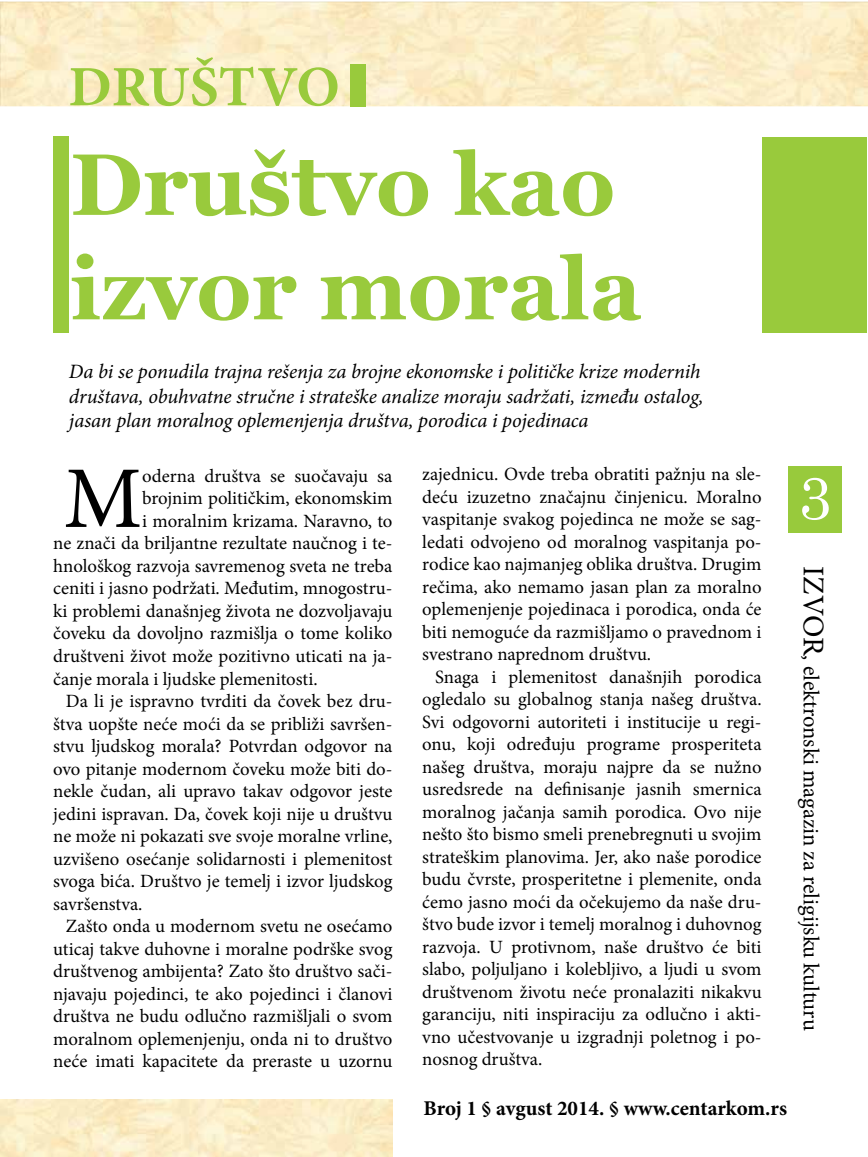
<style>
.page{position:relative;width:868px;height:1157px;background:#fff}
.page>*{position:absolute;margin:0;border:0;box-sizing:border-box;transform-origin:0 0}
.t1{font:88.05px "Minion Pro";color:#000}
.t2{font:700 87px/104.4px "Georgia";color:#99ca3c}
.t3{font:60px "Century";color:#fff}
.t4{font:700 57px "Minion Pro";color:#99ca3c}
.t5{font:22.5px "Minion Pro";letter-spacing:-.005em;color:#000}
.t6{font:700 21px "Minion Pro";color:#000}
.t7{font:italic 20.4px/24.5px "Minion Pro";letter-spacing:-.005em;color:#000}
.t8{font:18.75px/22.5px "Minion Pro";color:#000;text-align:justify}
.s1{font-size:30px}
</style>
<div class="page">
<img style="left:1px;top:2px;width:866px;height:104px">
<img style="left:0;top:1px;width:1px;height:105px">
<div style="left:351px;top:64px;width:15px;height:42px;background:#99ca3c"></div>
<div style="left:787px;top:466px;width:54px;height:67px;background:#98ca3c"></div>
<div style="left:762px;top:137px;width:105px;height:195px;background:#99ca3c"></div>
<div style="left:53px;top:136px;width:15px;height:197px;background:#99ca3c"></div>
<h3 class="t4" style="left:68px;top:47px;width:273px">DRUŠTVO</h3>
<h2 class="t2" style="left:70px;top:132px;width:573px">Društvo kao izvor morala</h2>
<p class="t7" style="left:69px;top:359px;width:636px">Da bi se ponudila trajna rešenja za brojne ekonomske i političke krize modernih društava, obuhvatne stručne i strateške analize moraju sadržati, između ostalog, jasan plan moralnog oplemenjenja društva, porodica i pojedinaca</p>
<h1 class="t1" style="left:64px;top:440px;width:80px">M</h1>
<p class="t8" style="left:142px;top:465px;width:252px">oderna društva se suočavaju sa</p>
<p class="t8" style="left:142px;top:487px;width:252px">brojnim političkim, ekonomskim</p>
<p class="t8" style="left:142px;top:510px;width:252px">i moralnim krizama. Naravno, to</p>
<p class="t8" style="left:53px;top:532px;width:341px">ne znači da briljantne rezultate naučnog i te-</p>
<p class="t8" style="left:53px;top:555px;width:341px">hnološkog razvoja savremenog sveta ne treba</p>
<p class="t8" style="left:53px;top:577px;width:341px">ceniti i jasno podržati. Međutim, mnogostru-</p>
<p class="t8" style="left:53px;top:600px;width:341px">ki problemi današnjeg života ne dozvoljavaju</p>
<p class="t8" style="left:53px;top:622px;width:341px">čoveku da dovoljno razmišlja o tome koliko</p>
<p class="t8" style="left:53px;top:645px;width:341px">društveni život može pozitivno uticati na ja-</p>
<p class="t8" style="left:53px;top:667px;width:266px">čanje morala i ljudske plemenitosti.</p>
<p class="t8" style="left:66px;top:690px;width:328px">Da li je ispravno tvrditi da čovek bez dru-</p>
<p class="t8" style="left:53px;top:712px;width:341px">štva uopšte neće moći da se približi savršen-</p>
<p class="t8" style="left:53px;top:735px;width:341px">stvu ljudskog morala? Potvrdan odgovor na</p>
<p class="t8" style="left:53px;top:757px;width:341px">ovo pitanje modernom čoveku može biti do-</p>
<p class="t8" style="left:53px;top:780px;width:341px">nekle čudan, ali upravo takav odgovor jeste</p>
<p class="t8" style="left:53px;top:802px;width:341px">jedini ispravan. Da, čovek koji nije u društvu</p>
<p class="t8" style="left:53px;top:825px;width:341px">ne može ni pokazati sve svoje moralne vrline,</p>
<p class="t8" style="left:53px;top:847px;width:341px">uzvišeno osećanje solidarnosti i plemenitost</p>
<p class="t8" style="left:53px;top:870px;width:341px">svoga bića. Društvo je temelj i izvor ljudskog</p>
<p class="t8" style="left:53px;top:892px;width:91px">savršenstva.</p>
<p class="t8" style="left:66px;top:915px;width:328px">Zašto onda u modernom svetu ne osećamo</p>
<p class="t8" style="left:53px;top:937px;width:341px">uticaj takve duhovne i moralne podrške svog</p>
<p class="t8" style="left:53px;top:960px;width:341px">društvenog ambijenta? Zato što društvo sači-</p>
<p class="t8" style="left:53px;top:982px;width:341px">njavaju pojedinci, te ako pojedinci i članovi</p>
<p class="t8" style="left:53px;top:1005px;width:341px">društva ne budu odlučno razmišljali o svom</p>
<p class="t8" style="left:53px;top:1027px;width:341px">moralnom oplemenjenju, onda ni to društvo</p>
<p class="t8" style="left:53px;top:1050px;width:341px">neće imati kapacitete da preraste u uzornu</p>
<p class="t8" style="left:422px;top:463px;width:341px">zajednicu. Ovde treba obratiti pažnju na sle&shy;deću izuzetno značajnu činjenicu. Moralno vaspitanje svakog pojedinca ne može se sag&shy;ledati odvojeno od moralnog vaspitanja po&shy;rodice kao najmanjeg oblika društva. Drugim rečima, ako nemamo jasan plan za moralno oplemenjenje pojedinaca i porodica, onda će biti nemoguće da razmišljamo o pravednom i svestrano naprednom društvu.</p>
<p class="t8" style="left:422px;top:665px;width:341px;text-indent:13px">Snaga i plemenitost današnjih porodica ogledalo su globalnog stanja našeg društva.<br>Svi odgovorni autoriteti i institucije u regi&shy;onu, koji određuju programe prosperiteta našeg društva, moraju najpre da se nužno usred srede na definisanje jasnih smernica moralnog jačanja samih porodica. Ovo nije nešto što bismo smeli prenebregnuti u svojim strateškim planovima. Jer, ako naše porodice budu čvrste, prosperitetne i plemenite, onda ćemo jasno moći da očekujemo da naše dru&shy;štvo bude izvor i temelj moralnog i duhovnog razvoja. U protivnom, naše društvo će biti slabo, poljuljano i kolebljivo, a ljudi u svom društvenom životu neće pronalaziti nikakvu garanciju, niti inspiraciju za odlučno i akti&shy;vno učestvovanje u izgradnji poletnog i po&shy;nosnog društva.</p>
<h3 class="t3" style="left:798px;top:447px;width:35px">3</h3>
<p class="t5" style="left:826px;top:566px;width:466px;rotate:90deg"><span class="s1">IZVOR</span>, elektronski magazin za religijsku kulturu</p>
<p class="t6" style="left:423px;top:1093px;width:365px">Broj 1 § avgust 2014. § www.centarkom.rs</p>
</div>
